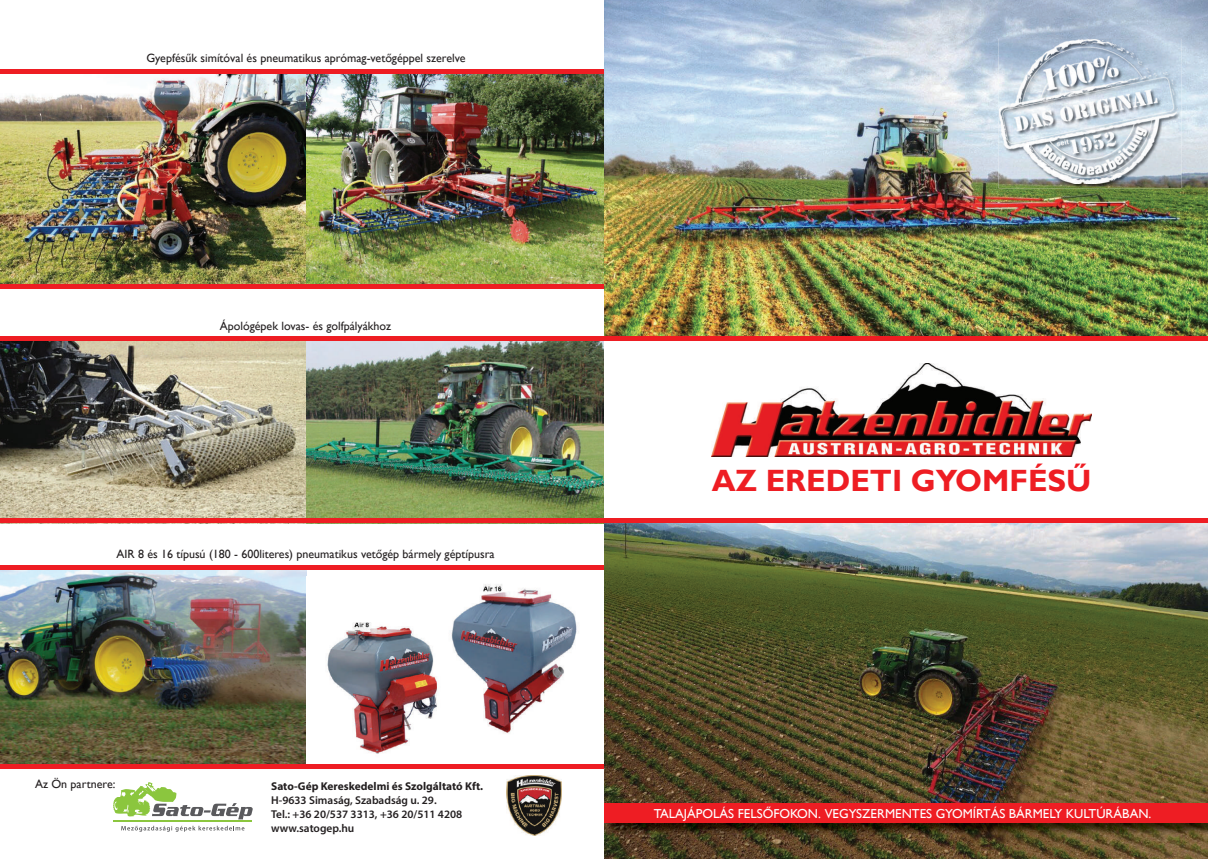
<style>
.page{position:relative;width:1208px;height:859px;background:#fff}
.page>*{position:absolute;margin:0;border:0;box-sizing:border-box;transform-origin:0 0}
.t1{font:700 30.8px "Gill Sans";color:#ee1d23}
.t2{font:13px "Gill Sans";color:#fff}
.t3{font:12px "Gill Sans";color:#231f20}
.t4{font:600 11.4px/13.9px "Myriad Pro";color:#231f20}
.t5{font:700 11.4px "Myriad Pro";color:#231f20}
</style>
<div class="page">
<img style="left:604px;top:0;width:604px;height:336px">
<img style="left:0;top:74px;width:604px;height:210px">
<img style="left:0;top:341px;width:306px;height:177px">
<img style="left:0;top:570px;width:306px;height:194px">
<img style="left:306px;top:341px;width:298px;height:177px">
<img style="left:327px;top:584px;width:250px;height:170px">
<img style="left:604px;top:523px;width:604px;height:336px">
<img style="left:998px;top:39px;width:183px;height:149px">
<img style="left:999px;top:40px;width:178px;height:144px">
<img style="left:712px;top:364px;width:379px;height:92px">
<div style="left:0;top:518px;width:604px;height:5px;background:#ee1d23"></div>
<div style="left:0;top:336px;width:604px;height:5px;background:#ee1d23"></div>
<div style="left:0;top:69px;width:604px;height:5px;background:#ee1d23"></div>
<div style="left:0;top:565px;width:604px;height:5px;background:#ee1d23"></div>
<div style="left:0;top:284px;width:604px;height:5px;background:#ee1d23"></div>
<div style="left:604px;top:336px;width:604px;height:5px;background:#ee1d23"></div>
<div style="left:604px;top:518px;width:604px;height:5px;background:#ee1d23"></div>
<div style="left:0;top:764px;width:604px;height:5px;background:#ee1d23"></div>
<img style="left:605px;top:823px;width:603px;height:12px">
<div style="left:604px;top:803px;width:604px;height:20px;background:#ee1d23"></div>
<svg style="left:121px;top:826px;width:123px;height:6px"></svg>
<svg style="left:113px;top:782px;width:140px;height:37px"></svg>
<hr style="left:114px;top:820px;width:138px;height:1px;background:#8bc63e">
<img style="left:506px;top:775px;width:55px;height:60px">
<p class="t3" style="left:146px;top:51px;width:321px">Gyepfésűk simítóval és pneumatikus aprómag-vetőgéppel szerelve</p>
<p class="t3" style="left:220px;top:319px;width:173px">Ápológépek lovas- és golfpályákhoz</p>
<p class="t3" style="left:116px;top:547px;width:380px">AIR 8 és 16 típusú (180 - 600literes) pneumatikus vetőgép bármely géptípusra</p>
<p class="t3" style="left:35px;top:777px;width:82px">Az Ön partnere:</p>
<p class="t5" style="left:271px;top:779px;width:213px">Sato-Gép Kereskedelmi és Szolgáltató Kft.</p>
<p class="t4" style="left:271px;top:793px;width:193px">H-9633 Simaság, Szabadság u. 29.<br>Tel.: +36 20/537 3313, +36 20/511 4208 www.satogep.hu</p>
<h1 class="t1" style="left:711px;top:462px;width:381px">AZ EREDETI GYOMFÉSŰ</h1>
<p class="t2" style="left:653px;top:806px;width:499px">TALAJÁPOLÁS FELSŐFOKON. VEGYSZERMENTES GYOMÍRTÁS BÁRMELY KULTÚRÁBAN.</p>
</div>
